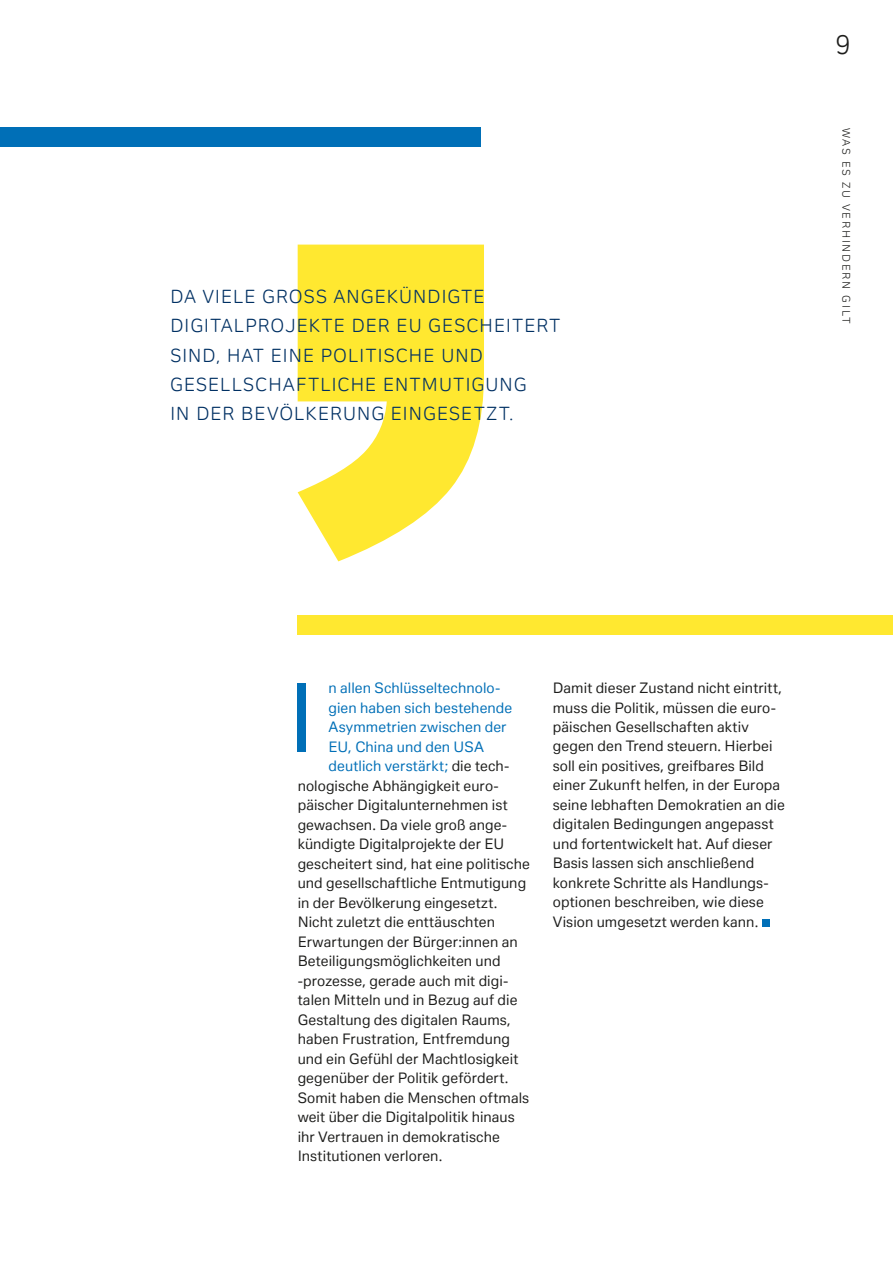
<style>
.page{position:relative;width:893px;height:1263px;background:#fff}
.page>*{position:absolute;margin:0;border:0;box-sizing:border-box;transform-origin:0 0}
.t1{font:93px "Deutsche Bank Text";color:#006fb7}
.t2{font:25.5px "Deutsche Bank Display";color:#1d1d1b}
.t3{font:18px/29.2px "Deutsche Bank Display";letter-spacing:.035em;color:#003063}
.t4{font:14.25px/19.5px "Deutsche Bank Text";letter-spacing:.005em;color:#1d1d1b}
.t5{font:14.25px "Deutsche Bank Text";letter-spacing:.005em;color:#006fb7}
.t6{font:10.5px "Deutsche Bank Display";letter-spacing:.155em;color:#1d1d1b}
.s1{color:#1d1d1b}
</style>
<div class="page">
<div style="left:298px;top:615px;width:595px;height:20px;background:#ffe830"></div>
<svg style="left:298px;top:245px;width:186px;height:316px;fill:#ffe830"></svg>
<div style="left:762px;top:919px;width:7px;height:8px;background:#006fb7"></div>
<div style="left:0;top:128px;width:480px;height:19px;background:#006fb7"></div>
<p class="t3" style="left:170px;top:282px;width:392px">DA VIELE GROSS ANGEKÜNDIGTE<br>DIGITALPROJEKTE DER EU GESCHEITERT<br>SIND, HAT EINE POLITISCHE UND<br>GESELLSCHAFTLICHE ENTMUTIGUNG<br>IN DER BEVÖLKERUNG EINGESETZT.</p>
<h2 class="t2" style="left:835px;top:29px;width:17px">9</h2>
<p class="t6" style="left:853px;top:128px;width:197px;rotate:90deg">WAS ES ZU VERHINDERN GILT</p>
<p class="t5" style="left:329px;top:679px;width:173px">n allen Schlüsseltechnolo-</p>
<p class="t5" style="left:329px;top:698px;width:185px">gien haben sich bestehende</p>
<p class="t5" style="left:329px;top:718px;width:179px">Asymmetrien zwischen der</p>
<p class="t5" style="left:329px;top:737px;width:157px">EU, China und den USA</p>
<p class="t5" style="left:329px;top:757px;width:182px">deutlich verstärkt; <span class="s1">die tech-</span></p>
<p class="t4" style="left:298px;top:775px;width:203px">nologische Abhängigkeit euro-</p>
<p class="t4" style="left:298px;top:795px;width:212px">päischer Digitalunternehmen ist</p>
<p class="t4" style="left:298px;top:814px;width:211px">gewachsen. Da viele groß ange-</p>
<p class="t4" style="left:298px;top:834px;width:208px">kündigte Digitalprojekte der EU</p>
<p class="t4" style="left:298px;top:853px;width:234px">gescheitert sind, hat eine politische</p>
<p class="t4" style="left:298px;top:873px;width:230px">und gesellschaftliche Entmutigung</p>
<p class="t4" style="left:298px;top:892px;width:201px">in der Bevölkerung eingesetzt.</p>
<p class="t4" style="left:298px;top:912px;width:199px">Nicht zuletzt die enttäuschten</p>
<p class="t4" style="left:298px;top:931px;width:222px">Erwartungen der Bürger:innen an</p>
<p class="t4" style="left:298px;top:951px;width:205px">Beteiligungsmöglichkeiten und</p>
<p class="t4" style="left:298px;top:970px;width:212px">-prozesse, gerade auch mit digi-</p>
<p class="t4" style="left:298px;top:990px;width:221px">talen Mitteln und in Bezug auf die</p>
<p class="t4" style="left:298px;top:1009px;width:215px">Gestaltung des digitalen Raums,</p>
<p class="t4" style="left:298px;top:1029px;width:214px">haben Frustration, Entfremdung</p>
<p class="t4" style="left:298px;top:1048px;width:222px">und ein Gefühl der Machtlosigkeit</p>
<p class="t4" style="left:298px;top:1068px;width:212px">gegenüber der Politik gefördert.</p>
<p class="t4" style="left:298px;top:1087px;width:233px">Somit haben die Menschen oftmals</p>
<p class="t4" style="left:298px;top:1107px;width:219px">weit über die Digitalpolitik hinaus</p>
<p class="t4" style="left:298px;top:1126px;width:204px">ihr Vertrauen in demokratische</p>
<p class="t4" style="left:298px;top:1146px;width:146px">Institutionen verloren.</p>
<h1 class="t1" style="left:288px;top:659px;width:29px">I</h1>
<p class="t4" style="left:553px;top:678px;width:234px">Damit dieser Zustand nicht eintritt, muss die Politik, müssen die euro&shy;päischen Gesellschaften aktiv gegen den Trend steuern. Hierbei soll ein positives, greifbares Bild einer Zukunft helfen, in der Europa seine lebhaften Demokratien an die digitalen Bedingungen angepasst und fortentwickelt hat. Auf dieser Basis lassen sich anschließend konkrete Schritte als Handlungs&shy;optionen beschreiben, wie diese Vision umgesetzt werden kann.</p>
</div>
